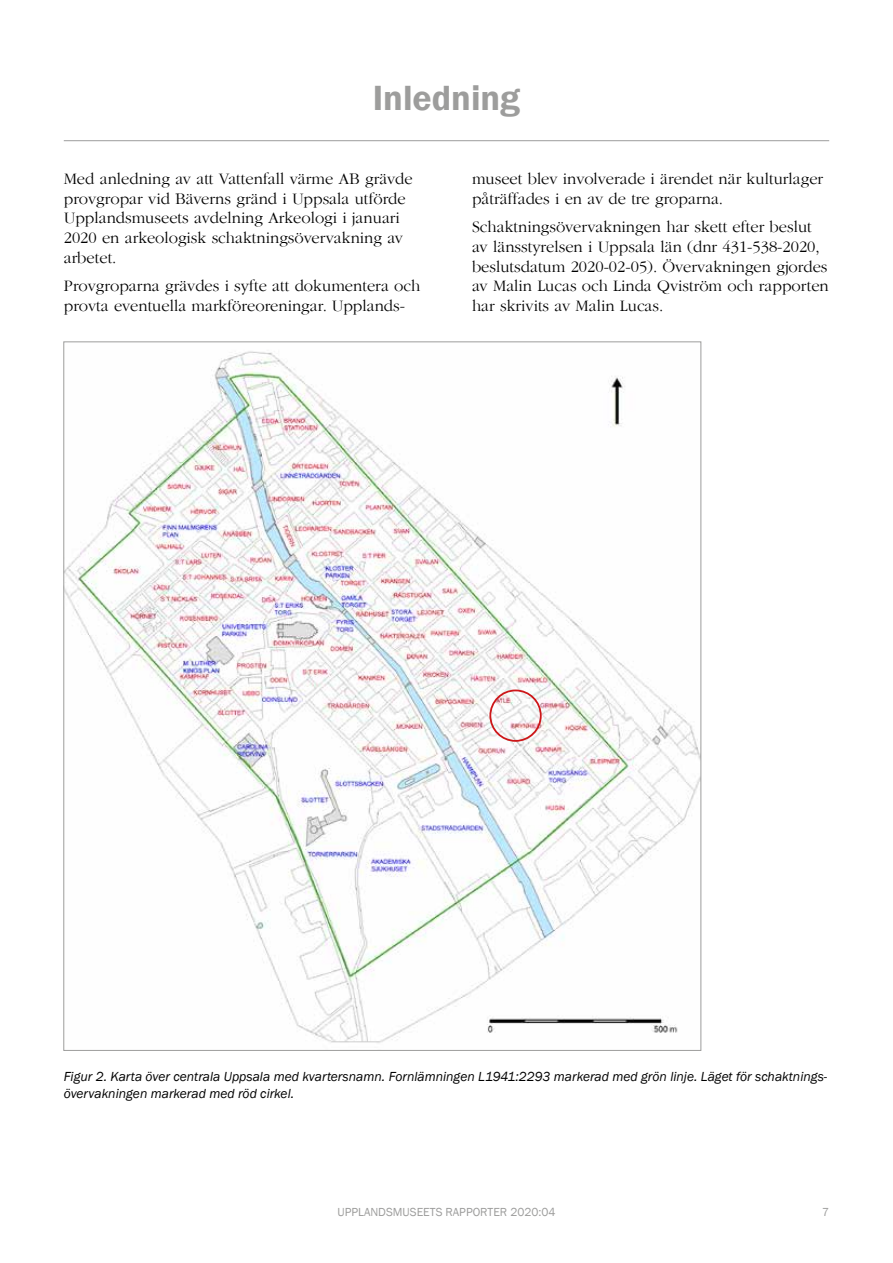
<style>
.page{position:relative;width:893px;height:1263px;background:#fff}
.page>*{position:absolute;margin:0;border:0;box-sizing:border-box;transform-origin:0 0}
.t1{font:600 36px "Franklin Gothic";color:#9d9d9c}
.t2{font:300 16.5px/19.8px "ITC Garamond Std";color:#000}
.t3{font:italic 13.5px/16.2px "Franklin Gothic";color:#000}
.t4{font:12px "Franklin Gothic";color:#9d9d9c}
</style>
<div class="page">
<hr style="left:64px;top:140px;width:765px;height:1px;background:#9d9d9c">
<img style="left:66px;top:351px;width:633px;height:692px">
<div style="left:489px;top:689px;width:53px;height:53px;border:2px solid #cd1719;border-radius:50%"></div>
<h1 class="t1" style="left:373px;top:76px;width:149px">Inledning</h1>
<p class="t2" style="left:64px;top:169px;width:350px">Med anledning av att Vattenfall värme AB grävde provgropar vid Bäverns gränd i Uppsala utförde Upplandsmuseets avdelning Arkeologi i januari 2020 en arkeologisk schaktningsövervakning av arbetet.</p>
<p class="t2" style="left:64px;top:276px;width:358px">Provgroparna grävdes i syfte att dokumentera och provta eventuella markföreoreningar. Upplands-</p>
<p class="t2" style="left:472px;top:169px;width:353px">museet blev involverade i ärendet när kulturlager påträffades i en av de tre groparna.</p>
<p class="t2" style="left:472px;top:217px;width:358px">Schaktningsövervakningen har skett efter beslut av länsstyrelsen i Uppsala län (dnr 431-538-2020, beslutsdatum 2020-02-05). Övervakningen gjordes av Malin Lucas och Linda Qviström och rapporten har skrivits av Malin Lucas.</p>
<p class="t3" style="left:64px;top:1069px;width:765px">Figur 2. Karta över centrala Uppsala med kvartersnamn. Fornlämningen L1941:2293 markerad med grön linje. Läget för schaktnings&shy;övervakningen markerad med röd cirkel.</p>
<p class="t4" style="left:337px;top:1205px;width:220px">UPPLANDSMUSEETS RAPPORTER 2020:04</p>
<p class="t4" style="left:822px;top:1205px;width:9px">7</p>
</div>
